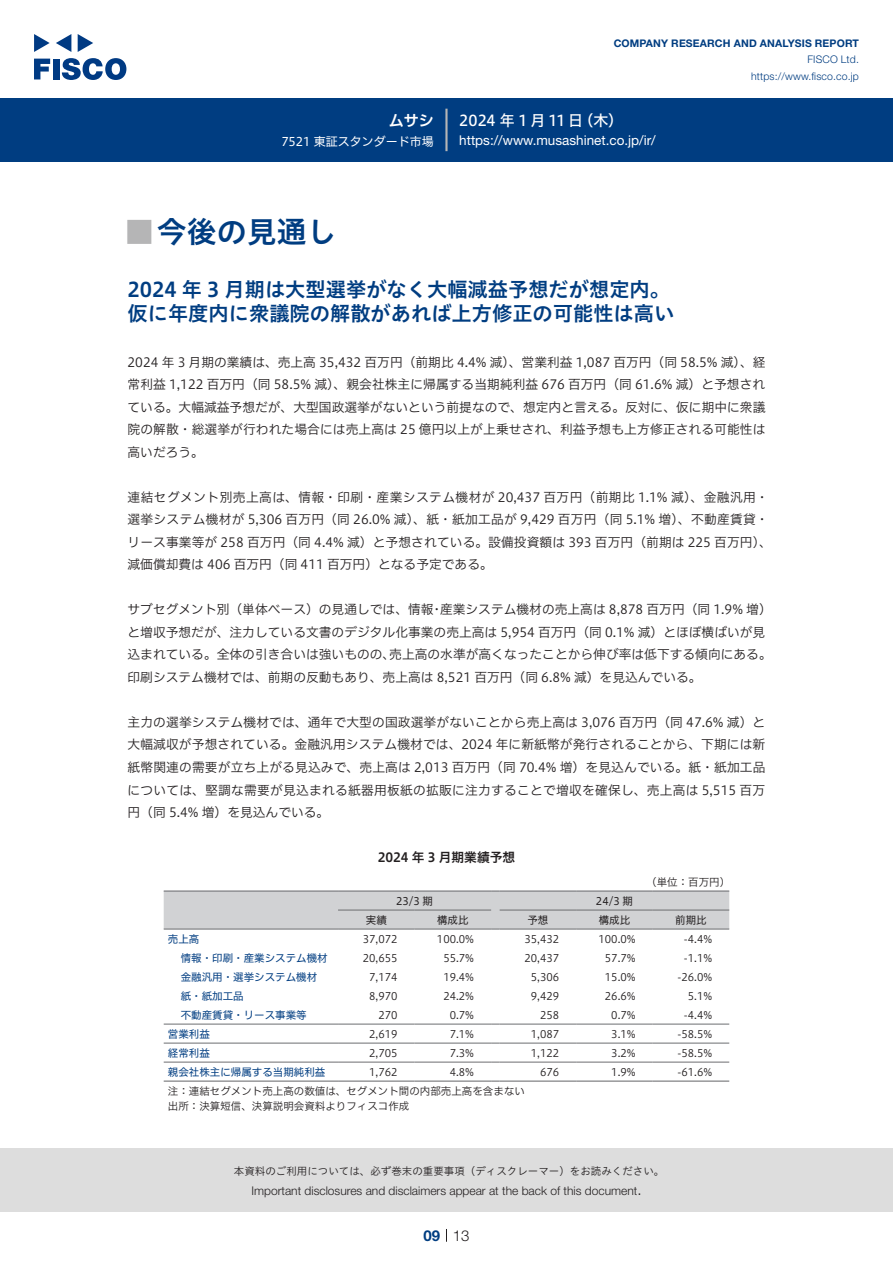
<style>
.page{position:relative;width:893px;height:1263px;background:#fff}
.page>*{position:absolute;margin:0;border:0;box-sizing:border-box;transform-origin:0 0}
.t1{font:30px "Hiragino UD Sans Std N W6";color:#003d81}
.t2{font:24px "Hiragino UD Sans Std N W6";color:#b5b5b6}
.t3{font:20.25px/24px "Hiragino UD Sans Std W6";color:#003d81}
.t4{font:15px "Hiragino UD Sans F Std N W5";color:#fff}
.t5{font:300 15px "Helvetica Neue LT Std";color:#231f20}
.t6{font:15px "Hiragino UD Sans F Std N W6";color:#fff}
.t7{font:700 15px "Helvetica Neue LT Std";color:#003d81}
.t8{font:13.5px "Helvetica Neue LT Std";color:#fff}
.t9{font:12.75px/22.5px "Hiragino UD Sans F Std N W3";color:#231f20;text-align:justify}
.t10{font:12.75px "Hiragino UD Sans F Std N W6";color:#231f20}
.t11{font:300 12px "Helvetica Neue LT Std";color:#231f20}
.t12{font:12px "Hiragino UD Sans F Std N W4";color:#fff}
.t13{font:10.5px/15px "Hiragino UD Sans F Std N W3";color:#231f20}
.t14{font:10.5px "Hiragino UD Sans F Std N W4";color:#003d81}
.t15{font:10.5px "Hiragino UD Sans Std W3";color:#231f20}
.t16{font:700 10.5px "Helvetica Neue LT Std";letter-spacing:.015em;color:#003d81}
.t17{font:300 10.5px/16.5px "Helvetica Neue LT Std";letter-spacing:.015em;color:#003d81;text-align:right}
.t18{font:10.5px "Hiragino UD Sans F Std N W4";color:#231f20}
</style>
<div class="page">
<div style="left:0;top:1148px;width:893px;height:64px;background:#ddd"></div>
<svg style="left:34px;top:59px;width:16px;height:20px"></svg>
<div style="left:53px;top:59px;width:6px;height:20px;background:#003a83"></div>
<svg style="left:62px;top:58px;width:64px;height:22px"></svg>
<svg style="left:34px;top:34px;width:16px;height:18px"></svg>
<svg style="left:78px;top:34px;width:15px;height:18px"></svg>
<svg style="left:56px;top:34px;width:15px;height:18px"></svg>
<div style="left:0;top:98px;width:893px;height:64px;background:#003d81"></div>
<hr style="left:445px;top:109px;width:3px;height:42px;background:#b5b5b6">
<svg style="left:446px;top:1229px;width:1px;height:13px"></svg>
<hr style="left:164px;top:1024px;width:174px;height:1px;background:#6c6d70">
<hr style="left:338px;top:1024px;width:77px;height:1px;background:#6c6d70">
<hr style="left:415px;top:1024px;width:76px;height:1px;background:#6c6d70">
<hr style="left:500px;top:1024px;width:76px;height:1px;background:#6c6d70">
<hr style="left:576px;top:1024px;width:77px;height:1px;background:#6c6d70">
<hr style="left:653px;top:1024px;width:76px;height:1px;background:#6c6d70">
<hr style="left:164px;top:1043px;width:174px;height:1px;background:#6c6d70">
<hr style="left:338px;top:1043px;width:77px;height:1px;background:#6c6d70">
<hr style="left:415px;top:1043px;width:76px;height:1px;background:#6c6d70">
<hr style="left:500px;top:1043px;width:76px;height:1px;background:#6c6d70">
<hr style="left:576px;top:1043px;width:77px;height:1px;background:#6c6d70">
<hr style="left:653px;top:1043px;width:76px;height:1px;background:#6c6d70">
<hr style="left:164px;top:1062px;width:174px;height:1px;background:#6c6d70">
<hr style="left:338px;top:1062px;width:77px;height:1px;background:#6c6d70">
<hr style="left:415px;top:1062px;width:76px;height:1px;background:#6c6d70">
<hr style="left:500px;top:1062px;width:76px;height:1px;background:#6c6d70">
<hr style="left:576px;top:1062px;width:77px;height:1px;background:#6c6d70">
<hr style="left:653px;top:1062px;width:76px;height:1px;background:#6c6d70">
<svg style="left:164px;top:890px;width:565px;height:40px;background:#cbccce"></svg>
<hr style="left:500px;top:890px;width:76px;height:1px;background:#6c6d70">
<hr style="left:576px;top:890px;width:77px;height:1px;background:#6c6d70">
<hr style="left:653px;top:890px;width:76px;height:1px;background:#6c6d70">
<hr style="left:164px;top:1080px;width:174px;height:2px;background:#6c6d70">
<hr style="left:338px;top:1080px;width:77px;height:2px;background:#6c6d70">
<hr style="left:415px;top:1080px;width:76px;height:2px;background:#6c6d70">
<svg style="left:491px;top:1080px;width:9px;height:2px"></svg>
<hr style="left:500px;top:1080px;width:76px;height:2px;background:#6c6d70">
<hr style="left:576px;top:1080px;width:77px;height:2px;background:#6c6d70">
<hr style="left:653px;top:1080px;width:76px;height:2px;background:#6c6d70">
<p class="t6" style="left:389px;top:109px;width:46px">ムサシ</p>
<p class="t12" style="left:281px;top:132px;width:154px">7521 東証スタンダード市場</p>
<p class="t16" style="left:614px;top:37px;width:247px">COMPANY RESEARCH AND ANALYSIS REPORT</p>
<p class="t17" style="left:751px;top:51px;width:109px">FISCO Ltd. https://www.fisco.co j p.</p>
<p class="t4" style="left:459px;top:109px;width:126px">2024 年 1 月 11 日</p>
<p class="t4" style="left:578px;top:109px;width:46px">（木(</p>
<p class="t8" style="left:459px;top:132px;width:198px">https://www.musashinet. c o j p. /i r/</p>
<h1 class="t1" style="left:157px;top:209px;width:181px">今後の見通し</h1>
<h2 class="t2" style="left:128px;top:213px;width:25px">█</h2>
<h3 class="t3" style="left:128px;top:276px;width:548px">2024 年 3 月期は大型選挙がなく大幅減益予想だが想定内。仮に年度内に衆議院の解散があれば上方修正の可能性は高い</h3>
<p class="t9" style="left:128px;top:350px;width:639px">2024 年 3 月期の業績は、売上高 35,432 百万円（前期比 4.4% 減）、営業利益 1,087 百万円（同 58.5% 減）、経常利益 1,122 百万円（同 58.5% 減）、親会社株主に帰属する当期純利益 676 百万円（同 61.6% 減）と予想されている。大幅減益予想だが、大型国政選挙がないという前提なので、想定内と言える。反対に、仮に期中に衆議院の解散・総選挙が行われた場合には売上高は 25 億円以上が上乗せされ、利益予想も上方修正される可能性は高いだろう。</p>
<p class="t9" style="left:128px;top:485px;width:646px;text-align:left">連結セグメント別売上高は、情報・印刷・産業システム機材が 20,437 百万円（前期比 1.1% 減）、金融汎用・選挙システム機材が 5,306 百万円（同 26.0% 減）、紙・紙加工品が 9,429 百万円（同 5.1% 増）、不動産賃貸・リース事業等が 258 百万円（同 4.4% 減）と予想されている。設備投資額は 393 百万円（前期は 225 百万円、(減価償却費は 406 百万円（同 411 百万円）となる予定である。</p>
<p class="t9" style="left:440px;top:598px;width:333px">産業システム機材の売上高は 8,878 百万円（同 1.9% 増(</p>
<p class="t9" style="left:128px;top:598px;width:307px">サブセグメント別（単体ベース）の見通しでは、情報</p>
<p class="t9" style="left:128px;top:620px;width:639px">と増収予想だが、注力している文書のデジタル化事業の売上高は 5,954 百万円（同 0.1% 減）とほぼ横ばいが見</p>
<p class="t9" style="left:389px;top:643px;width:384px">売上高の水準が高くなったことから伸び率は低下する傾向にある。</p>
<p class="t9" style="left:430px;top:598px;width:14px">・</p>
<p class="t9" style="left:128px;top:643px;width:576px">込まれている。全体の引き合いは強いものの、<br>印刷システム機材では、前期の反動もあり、売上高は 8,521 百万円（同 6.8% 減）を見込んでいる。</p>
<p class="t9" style="left:128px;top:710px;width:639px">主力の選挙システム機材では、通年で大型の国政選挙がないことから売上高は 3,076 百万円（同 47.6% 減）と大幅減収が予想されている。金融汎用システム機材では、2024 年に新紙幣が発行されることから、下期には新紙幣関連の需要が立ち上がる見込みで、売上高は 2,013 百万円（同 70.4% 増）を見込んでいる。紙・紙加工品については、堅調な需要が見込まれる紙器用板紙の拡販に注力することで増収を確保し、売上高は 5,515 百万円（同 5.4% 増）を見込んでいる。</p>
<p class="t10" style="left:378px;top:847px;width:139px">2024 年 3 月期業績予想</p>
<p class="t13" style="left:646px;top:873px;width:85px">（単位：百万円(</p>
<p class="t18" style="left:596px;top:893px;width:39px">24/3 期</p>
<p class="t18" style="left:396px;top:893px;width:39px">23/3 期</p>
<p class="t18" style="left:366px;top:912px;width:22px">実績</p>
<p class="t18" style="left:437px;top:912px;width:33px">構成比</p>
<p class="t18" style="left:527px;top:912px;width:22px">予想</p>
<p class="t18" style="left:599px;top:912px;width:33px">構成比</p>
<p class="t18" style="left:675px;top:912px;width:33px">前期比</p>
<p class="t14" style="left:168px;top:931px;width:33px">売上高</p>
<p class="t13" style="left:363px;top:930px;width:36px">37,072</p>
<p class="t13" style="left:437px;top:930px;width:39px">100.0%</p>
<p class="t13" style="left:524px;top:930px;width:36px">35,432</p>
<p class="t13" style="left:598px;top:930px;width:39px">100.0%</p>
<p class="t13" style="left:684px;top:930px;width:30px">-4.4%</p>
<p class="t14" style="left:181px;top:950px;width:148px">情報・印刷・産業システム機材</p>
<p class="t13" style="left:363px;top:949px;width:36px">20,655</p>
<p class="t13" style="left:443px;top:949px;width:32px">55.7%</p>
<p class="t13" style="left:524px;top:949px;width:36px">20,437</p>
<p class="t13" style="left:605px;top:949px;width:32px">57.7%</p>
<p class="t13" style="left:684px;top:949px;width:30px">-1.1%</p>
<p class="t14" style="left:181px;top:969px;width:138px">金融汎用・選挙システム機材</p>
<p class="t13" style="left:369px;top:968px;width:30px">7,174</p>
<p class="t13" style="left:443px;top:968px;width:32px">19.4%</p>
<p class="t13" style="left:531px;top:968px;width:30px">5,306</p>
<p class="t13" style="left:605px;top:968px;width:32px">15.0%</p>
<p class="t13" style="left:677px;top:968px;width:36px">-26.0%</p>
<p class="t14" style="left:181px;top:988px;width:64px">紙・紙加工品</p>
<p class="t13" style="left:369px;top:987px;width:30px">8,970</p>
<p class="t13" style="left:443px;top:987px;width:32px">24.2%</p>
<p class="t13" style="left:531px;top:987px;width:30px">9,429</p>
<p class="t13" style="left:605px;top:987px;width:32px">26.6%</p>
<p class="t13" style="left:688px;top:987px;width:26px">5.1%</p>
<p class="t14" style="left:181px;top:1007px;width:127px">不動産賃貸・リース事業等</p>
<p class="t13" style="left:378px;top:1006px;width:21px">270</p>
<p class="t13" style="left:450px;top:1006px;width:26px">0.7%</p>
<p class="t13" style="left:540px;top:1006px;width:21px">258</p>
<p class="t13" style="left:611px;top:1006px;width:26px">0.7%</p>
<p class="t13" style="left:684px;top:1006px;width:30px">-4.4%</p>
<p class="t14" style="left:168px;top:1026px;width:44px">営業利益</p>
<p class="t13" style="left:369px;top:1025px;width:30px">2,619</p>
<p class="t13" style="left:450px;top:1025px;width:26px">7.1%</p>
<p class="t13" style="left:531px;top:1025px;width:30px">1,087</p>
<p class="t13" style="left:611px;top:1025px;width:26px">3.1%</p>
<p class="t13" style="left:677px;top:1025px;width:36px">-58.5%</p>
<p class="t14" style="left:168px;top:1045px;width:44px">経常利益</p>
<p class="t13" style="left:369px;top:1044px;width:30px">2,705</p>
<p class="t13" style="left:450px;top:1044px;width:26px">7.3%</p>
<p class="t13" style="left:531px;top:1044px;width:30px">1,122</p>
<p class="t13" style="left:611px;top:1044px;width:26px">3.2%</p>
<p class="t13" style="left:677px;top:1044px;width:36px">-58.5%</p>
<p class="t14" style="left:168px;top:1064px;width:159px">親会社株主に帰属する当期純利益</p>
<p class="t13" style="left:168px;top:1082px;width:359px">注：連結セグメント売上高の数値は、セグメント間の内部売上高を含まない出所：決算短信、決算説明会資料よりフィスコ作成</p>
<p class="t13" style="left:369px;top:1063px;width:30px">1,762</p>
<p class="t13" style="left:450px;top:1063px;width:26px">4.8%</p>
<p class="t13" style="left:540px;top:1063px;width:21px">676</p>
<p class="t13" style="left:611px;top:1063px;width:26px">1.9%</p>
<p class="t13" style="left:677px;top:1063px;width:36px">-61.6%</p>
<p class="t15" style="left:234px;top:1163px;width:432px">本資料のご利用については、必ず巻末の重要事項（ディスクレーマー）をお読みください。</p>
<p class="t5" style="left:637px;top:1180px;width:6px">.</p>
<p class="t11" style="left:251px;top:1183px;width:387px">Important disclosures and disclaimers appear at the back of this document</p>
<p class="t7" style="left:423px;top:1226px;width:18px">09</p>
<p class="t5" style="left:453px;top:1226px;width:18px">13</p>
</div>
